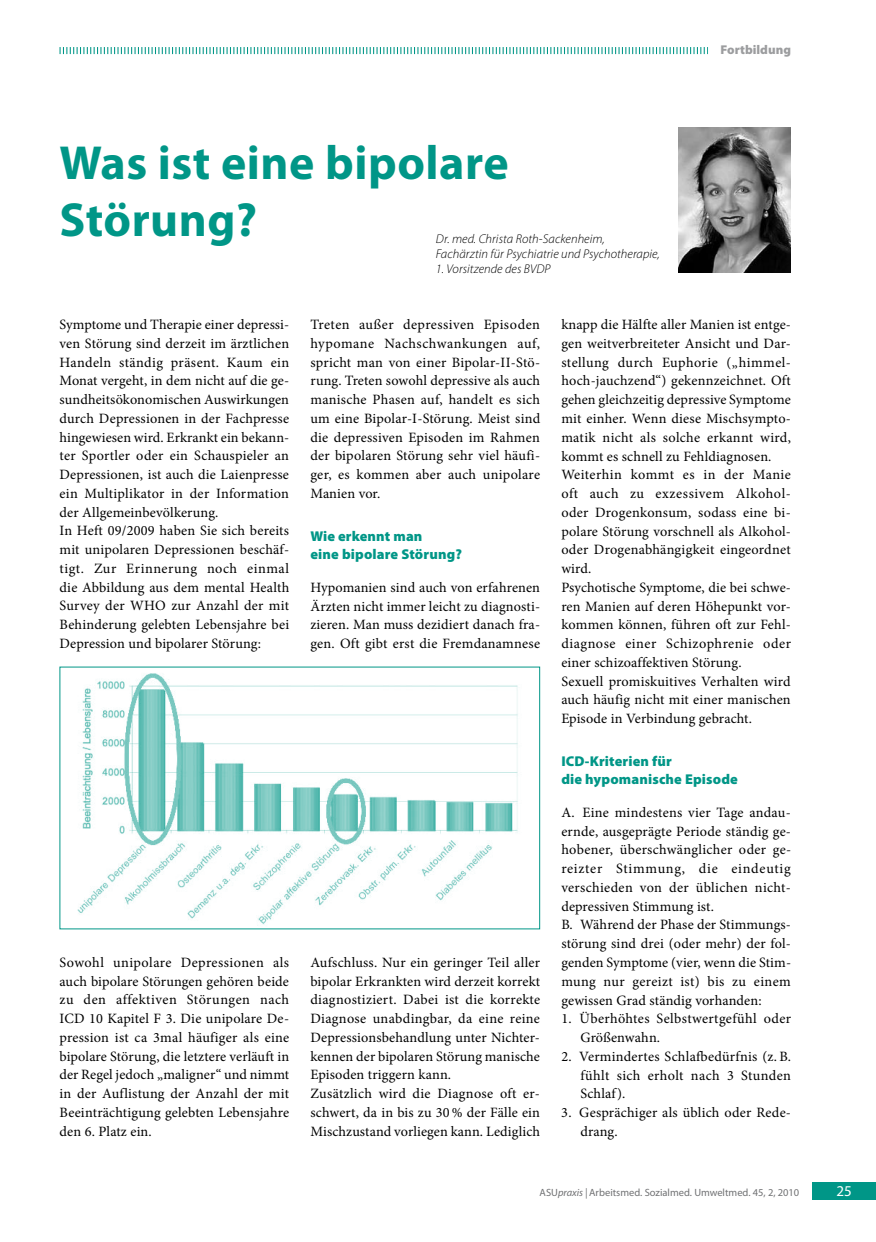
<style>
.page{position:relative;width:876px;height:1242px;background:#fff}
.page>*{position:absolute;margin:0;border:0;box-sizing:border-box;transform-origin:0 0}
.t1{font:700 48px/57px "Myriad Pro";letter-spacing:.01em;color:#009687}
.t2{font:15px "Myriad Pro";color:#fff}
.t3{font:14.25px/18.8px "Minion Pro";letter-spacing:.015em;color:#000}
.t4{font:900 14.25px/18.8px "Myriad Pro";letter-spacing:.01em;color:#009687}
.t5{font:italic 300 12.75px/15px "Myriad Pro";letter-spacing:.005em;color:#000}
.t6{font:900 12.75px "Myriad Pro";color:#9c9d9f}
.t7{font:10.5px "Myriad Pro";color:#707173}
.s1{font-style:italic}
</style>
<div class="page">
<div style="left:812px;top:1182px;width:64px;height:17px;background:#009687"></div>
<svg style="left:60px;top:47px;width:648px;height:7px"></svg>
<img style="left:678px;top:128px;width:113px;height:145px">
<img style="left:77px;top:673px;width:441px;height:253px">
<h1 class="t1" style="left:60px;top:133px;width:451px">Was ist eine bipolare<br>Störung?</h1>
<p class="t5" style="left:436px;top:231px;width:225px">Dr. med. Christa Roth-Sackenheim,<br>Fachärztin für Psychiatrie und Psychotherapie,</p>
<p class="t5" style="left:436px;top:261px;width:116px">1. Vorsitzende des BVDP</p>
<p class="t6" style="left:721px;top:41px;width:72px">Fortbildung</p>
<p class="t3" style="left:60px;top:315px;width:231px">Symptome und Therapie einer depressi&shy;ven Störung sind derzeit im ärztlichen Handeln ständig präsent. Kaum ein Monat vergeht, in dem nicht auf die ge&shy;sundheitsökonomischen Auswirkungen durch Depressionen in der Fachpresse hingewiesen wird. Erkrankt ein bekann&shy;ter Sportler oder ein Schauspieler an Depressionen, ist auch die Laienpresse ein Multiplikator in der Information der Allgemeinbevölkerung.<br>In Heft 09/2009 haben Sie sich bereits mit unipolaren Depressionen beschäf&shy;tigt. Zur Erinnerung noch einmal die Abbildung aus dem mental Health Survey der WHO zur Anzahl der mit Behinderung gelebten Lebensjahre bei Depression und bipolarer Störung:</p>
<p class="t3" style="left:60px;top:953px;width:231px;text-align:justify">Sowohl unipolare Depressionen als auch bipolare Störungen gehören beide zu den affektiven Störungen nach ICD 10 Kapitel F 3. Die unipolare De&shy;pression ist ca 3mal häufiger als eine bipolare Störung, die letztere verläuft in der Regel jedoch „maligner“ und nimmt in der Auflistung der Anzahl der mit Beeinträchtigung gelebten Lebensjahre den 6. Platz ein.</p>
<p class="t3" style="left:310px;top:315px;width:231px;text-align:justify">Treten außer depressiven Episoden hypomane Nachschwankungen auf, spricht man von einer Bipolar-II-Stö&shy;rung. Treten sowohl depressive als auch manische Phasen auf, handelt es sich um eine Bipolar-I-Störung. Meist sind die depressiven Episoden im Rahmen der bipolaren Störung sehr viel häufi&shy;ger, es kommen aber auch unipolare Manien vor.</p>
<p class="t4" style="left:310px;top:526px;width:153px">Wie erkennt man<br>eine bipolare Störung?</p>
<p class="t3" style="left:310px;top:578px;width:231px;text-align:justify">Hypomanien sind auch von erfahrenen Ärzten nicht immer leicht zu diagnosti&shy;zieren. Man muss dezidiert danach fra&shy;gen. Oft gibt erst die Fremdanamnese</p>
<p class="t3" style="left:310px;top:953px;width:231px">Aufschluss. Nur ein geringer Teil aller bipolar Erkrankten wird derzeit korrekt diagnostiziert. Dabei ist die korrekte Diagnose unabdingbar, da eine reine Depressionsbehandlung unter Nichter&shy;kennen der bipolaren Störung manische Episoden triggern kann.<br>Zusätzlich wird die Diagnose oft er&shy;schwert, da in bis zu 30% der Fälle ein Mischzustand vorliegen kann. Lediglich</p>
<p class="t3" style="left:561px;top:315px;width:231px">knapp die Hälfte aller Manien ist entge&shy;gen weitverbreiteter Ansicht und Dar&shy;stellung durch Euphorie („himmel&shy;hoch-jauchzend“) gekennzeichnet. Oft gehen gleichzeitig depressive Symptome mit einher. Wenn diese Mischsympto&shy;matik nicht als solche erkannt wird, kommt es schnell zu Fehldiagnosen.<br>Weiterhin kommt es in der Manie oft auch zu exzessivem Alkohol&shy;oder Drogenkonsum, sodass eine bi&shy;polare Störung vorschnell als Alkohol&shy;oder Drogenabhängigkeit eingeordnet wird.<br>Psychotische Symptome, die bei schwe&shy;ren Manien auf deren Höhepunkt vor&shy;kommen können, führen oft zur Fehl&shy;diagnose einer Schizophrenie oder einer schizoaffektiven Störung.<br>Sexuell promiskuitives Verhalten wird auch häufig nicht mit einer manischen Episode in Verbindung gebracht.</p>
<p class="t4" style="left:561px;top:751px;width:178px">ICD-Kriterien für<br>die hypomanische Episode</p>
<p class="t3" style="left:561px;top:803px;width:231px">A. Eine mindestens vier Tage andau&shy;ernde, ausgeprägte Periode ständig ge&shy;hobener, überschwänglicher oder ge&shy;reizter Stimmung, die eindeutig verschieden von der üblichen nicht&shy;depressiven Stimmung ist.<br>B. Während der Phase der Stimmungs&shy;störung sind drei (oder mehr) der fol&shy;genden Symptome (vier, wenn die Stim&shy;mung nur gereizt ist) bis zu einem gewissen Grad ständig vorhanden:</p>
<p class="t3" style="left:580px;top:1009px;width:212px;text-indent:-19px">1. Überhöhtes Selbstwertgefühl oder<br>Größenwahn.</p>
<p class="t3" style="left:580px;top:1047px;width:212px;text-align:justify;text-indent:-19px">2. Vermindertes Schlafbedürfnis (z. B. fühlt sich erholt nach 3 Stunden Schlaf).</p>
<p class="t3" style="left:580px;top:1103px;width:212px;text-indent:-19px">3. Gesprächiger als üblich oder Rede&shy;drang.</p>
<p class="t7" style="left:540px;top:1186px;width:261px">ASU<span class="s1">praxis |</span> Arbeitsmed. Sozialmed. Umweltmed. 45, 2, 2010</p>
<p class="t2" style="left:836px;top:1181px;width:17px">25</p>
</div>
